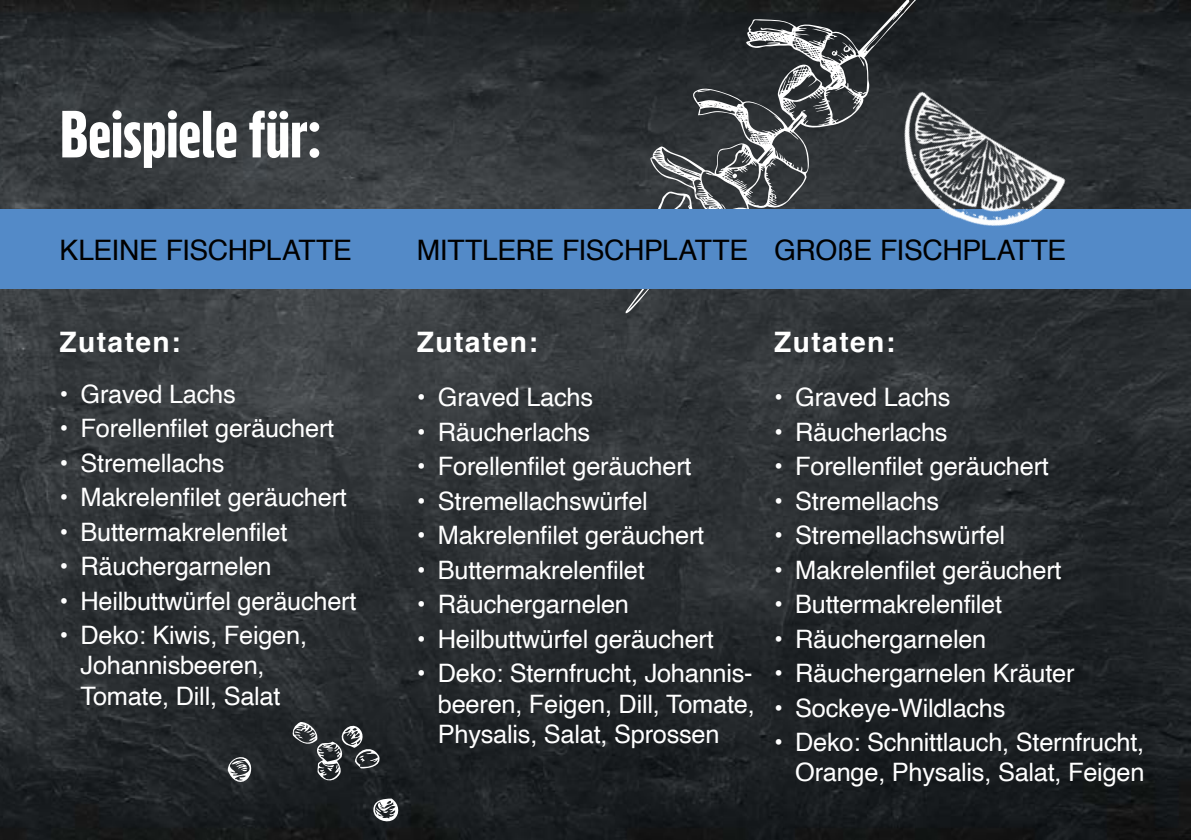
<style>
.page{position:relative;width:1191px;height:840px;background:#fff}
.page>*{position:absolute;margin:0;border:0;box-sizing:border-box;transform-origin:0 0}
.t1{font:900 65.8px "EDEKA Head";letter-spacing:-.015em;color:#fff}
.t2{font:28.2px "Helvetica";letter-spacing:-.015em;color:#000}
.t3{font:700 28.2px "Helvetica";letter-spacing:.05em;color:#fff}
.t4{font:25.4px/30.4px "Helvetica";letter-spacing:-.01em;color:#fff}
</style>
<div class="page">
<img style="left:0;top:0;width:1191px;height:839px">
<svg style="left:625px;top:0;width:298px;height:313px;background:#3f4245"></svg>
<div style="left:0;top:209px;width:1191px;height:80px;background:#538ac8"></div>
<img style="left:895px;top:84px;width:186px;height:142px">
<svg style="left:373px;top:798px;width:27px;height:25px"></svg>
<svg style="left:228px;top:752px;width:29px;height:33px"></svg>
<svg style="left:291px;top:720px;width:91px;height:64px;background:#3f4245"></svg>
<h1 class="t1" style="left:59px;top:97px;width:263px">Beispiele für:</h1>
<p class="t2" style="left:59px;top:228px;width:294px">KLEINE FISCHPLATTE</p>
<p class="t2" style="left:417px;top:228px;width:651px">MITTLERE FISCHPLATTE GROßE FISCHPLATTE</p>
<p class="t3" style="left:59px;top:324px;width:123px">Zutaten:</p>
<p class="t4" style="left:59px;top:379px;width:178px">• Graved Lachs</p>
<p class="t4" style="left:59px;top:413px;width:276px">• Forellenfilet geräuchert</p>
<p class="t4" style="left:59px;top:448px;width:166px">• Stremellachs</p>
<p class="t4" style="left:59px;top:482px;width:289px">• Makrelenfilet geräuchert</p>
<p class="t4" style="left:59px;top:517px;width:229px">• Buttermakrelenfilet</p>
<p class="t4" style="left:59px;top:551px;width:214px">• Räuchergarnelen</p>
<p class="t4" style="left:59px;top:585px;width:298px">• Heilbuttwürfel geräuchert</p>
<p class="t4" style="left:81px;top:620px;width:228px;text-indent:-21px">• Deko: Kiwis, Feigen,<br>Johannisbeeren,<br>Tomate, Dill, Salat</p>
<p class="t3" style="left:417px;top:324px;width:123px">Zutaten:</p>
<p class="t4" style="left:417px;top:383px;width:178px">• Graved Lachs</p>
<p class="t4" style="left:417px;top:417px;width:175px">• Räucherlachs</p>
<p class="t4" style="left:417px;top:451px;width:276px">• Forellenfilet geräuchert</p>
<p class="t4" style="left:417px;top:486px;width:233px">• Stremellachswürfel</p>
<p class="t4" style="left:417px;top:520px;width:289px">• Makrelenfilet geräuchert</p>
<p class="t4" style="left:417px;top:555px;width:229px">• Buttermakrelenfilet</p>
<p class="t4" style="left:417px;top:589px;width:214px">• Räuchergarnelen</p>
<p class="t4" style="left:417px;top:624px;width:298px">• Heilbuttwürfel geräuchert</p>
<p class="t4" style="left:438px;top:658px;width:318px;text-align:justify;text-indent:-21px">• Deko: Sternfrucht, Johannis&shy;beeren, Feigen, Dill, Tomate, Physalis, Salat, Sprossen</p>
<p class="t3" style="left:774px;top:324px;width:123px">Zutaten:</p>
<p class="t4" style="left:774px;top:383px;width:178px">• Graved Lachs</p>
<p class="t4" style="left:774px;top:417px;width:175px">• Räucherlachs</p>
<p class="t4" style="left:774px;top:451px;width:276px">• Forellenfilet geräuchert</p>
<p class="t4" style="left:774px;top:486px;width:166px">• Stremellachs</p>
<p class="t4" style="left:774px;top:520px;width:233px">• Stremellachswürfel</p>
<p class="t4" style="left:774px;top:555px;width:289px">• Makrelenfilet geräuchert</p>
<p class="t4" style="left:774px;top:589px;width:229px">• Buttermakrelenfilet</p>
<p class="t4" style="left:774px;top:624px;width:214px">• Räuchergarnelen</p>
<p class="t4" style="left:774px;top:658px;width:302px">• Räuchergarnelen Kräuter</p>
<p class="t4" style="left:774px;top:692px;width:233px">• Sockeye-Wildlachs</p>
<p class="t4" style="left:774px;top:727px;width:372px;text-align:right">• Deko: Schnittlauch, Sternfrucht,<br>Orange, Physalis, Salat, Feigen</p>
</div>
